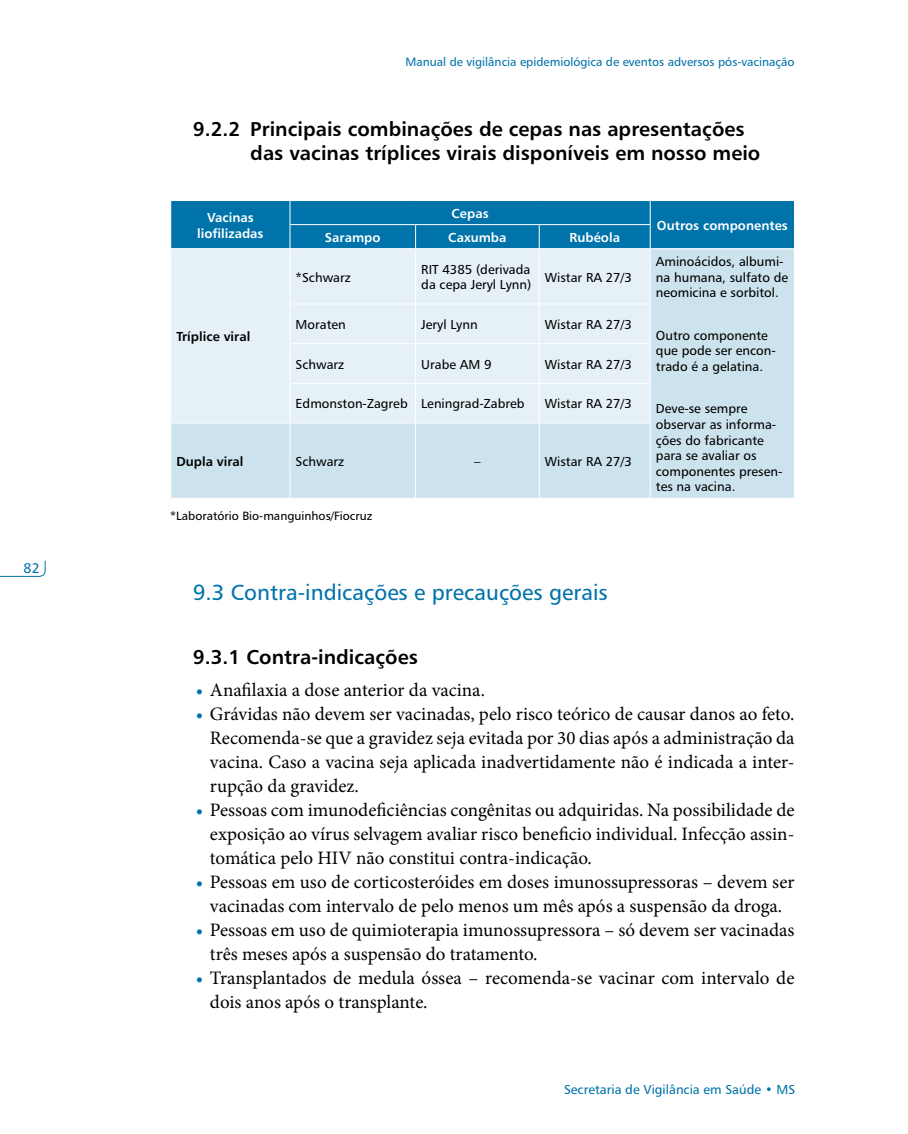
<style>
.page{position:relative;width:908px;height:1134px;background:#fff}
.page>*{position:absolute;margin:0;border:0;box-sizing:border-box;transform-origin:0 0}
.t1{font:22px "Humanist 777 BT Roman B";color:#0073aa}
.t2{font:20px/24px "Humanist 777 BT Bold B";color:#000}
.t3{font:19px/24px "Minion Pro";color:#000;text-align:justify}
.t4{font:14px "Humanist 777 BT Roman B";color:#0073aa}
.t5{font:13px/15.6px "Humanist 777 BT Roman B";color:#000}
.t6{font:13px/15.6px "Humanist 777 BT Bold B";color:#fff;text-align:center}
.t7{font:13px "Humanist 777 BT Roman B";color:#0073aa}
.t8{font:13px "Humanist 777 BT Bold B";color:#000}
.t9{font:12px "Humanist 777 BT Roman B";color:#0073aa}
.t10{font:12px "Humanist 777 BT Roman B";color:#000}
.s1{color:#0073aa}
</style>
<div class="page">
<svg style="left:0;top:560px;width:46px;height:17px"></svg>
<svg style="left:171px;top:249px;width:622px;height:249px;background:#daeaf2"></svg>
<div style="left:170px;top:201px;width:624px;height:47px;background:#0073aa"></div>
<hr style="left:289px;top:249px;width:1px;height:54px;background:#fff">
<hr style="left:415px;top:249px;width:1px;height:54px;background:#fff">
<hr style="left:538px;top:249px;width:1px;height:54px;background:#fff">
<hr style="left:649px;top:249px;width:1px;height:54px;background:#fff">
<hr style="left:289px;top:303px;width:126px;height:1px;background:#fff">
<hr style="left:289px;top:304px;width:1px;height:39px;background:#fff">
<hr style="left:415px;top:303px;width:124px;height:1px;background:#fff">
<hr style="left:415px;top:304px;width:1px;height:39px;background:#fff">
<hr style="left:539px;top:303px;width:111px;height:1px;background:#fff">
<hr style="left:538px;top:304px;width:1px;height:39px;background:#fff">
<hr style="left:649px;top:304px;width:1px;height:39px;background:#fff">
<hr style="left:289px;top:343px;width:126px;height:1px;background:#fff">
<hr style="left:289px;top:344px;width:1px;height:39px;background:#fff">
<hr style="left:415px;top:343px;width:124px;height:1px;background:#fff">
<hr style="left:415px;top:344px;width:1px;height:39px;background:#fff">
<hr style="left:539px;top:343px;width:111px;height:1px;background:#fff">
<hr style="left:538px;top:344px;width:1px;height:39px;background:#fff">
<hr style="left:649px;top:344px;width:1px;height:39px;background:#fff">
<hr style="left:289px;top:383px;width:126px;height:1px;background:#fff">
<hr style="left:289px;top:384px;width:1px;height:38px;background:#fff">
<hr style="left:415px;top:383px;width:124px;height:1px;background:#fff">
<hr style="left:415px;top:384px;width:1px;height:38px;background:#fff">
<hr style="left:539px;top:383px;width:111px;height:1px;background:#fff">
<hr style="left:538px;top:384px;width:1px;height:38px;background:#fff">
<hr style="left:649px;top:384px;width:1px;height:38px;background:#fff">
<hr style="left:170px;top:422px;width:120px;height:1px;background:#fff">
<hr style="left:290px;top:422px;width:125px;height:1px;background:#fff">
<hr style="left:289px;top:423px;width:1px;height:75px;background:#fff">
<hr style="left:415px;top:422px;width:124px;height:1px;background:#fff">
<hr style="left:415px;top:423px;width:1px;height:75px;background:#fff">
<hr style="left:539px;top:422px;width:111px;height:1px;background:#fff">
<hr style="left:538px;top:423px;width:1px;height:75px;background:#fff">
<hr style="left:649px;top:423px;width:1px;height:75px;background:#fff">
<p class="t4" style="left:24px;top:559px;width:18px">82</p>
<p class="t9" style="left:405px;top:55px;width:390px">Manual de vigilância epidemiológica de eventos adversos pós-vacinação</p>
<p class="t2" style="left:250px;top:117px;width:511px;text-indent:-57px">9.2.2 Principais combinações de cepas nas apresentações das vacinas tríplices virais disponíveis em nosso meio</p>
<p class="t6" style="left:197px;top:209px;width:68px">Vacinas liofilizadas</p>
<p class="t6" style="left:451px;top:205px;width:39px">Cepas</p>
<p class="t6" style="left:325px;top:229px;width:57px">Sarampo</p>
<p class="t6" style="left:448px;top:229px;width:60px">Caxumba</p>
<p class="t6" style="left:569px;top:229px;width:52px">Rubéola</p>
<p class="t8" style="left:176px;top:328px;width:75px">Tríplice viral</p>
<p class="t5" style="left:295px;top:269px;width:57px">*Schwarz</p>
<p class="t5" style="left:421px;top:261px;width:112px">RIT 4385 (derivada da cepa Jeryl Lynn)</p>
<p class="t5" style="left:544px;top:269px;width:88px">Wistar RA 27/3</p>
<p class="t5" style="left:295px;top:316px;width:52px">Moraten</p>
<p class="t5" style="left:421px;top:316px;width:58px">Jeryl Lynn</p>
<p class="t5" style="left:544px;top:316px;width:88px">Wistar RA 27/3</p>
<p class="t5" style="left:295px;top:356px;width:50px">Schwarz</p>
<p class="t5" style="left:421px;top:356px;width:70px">Urabe AM 9</p>
<p class="t5" style="left:544px;top:356px;width:88px">Wistar RA 27/3</p>
<p class="t5" style="left:295px;top:396px;width:230px">Edmonston-Zagreb Leningrad-Zabreb</p>
<p class="t5" style="left:544px;top:396px;width:88px">Wistar RA 27/3</p>
<p class="t8" style="left:176px;top:453px;width:69px">Dupla viral</p>
<p class="t5" style="left:295px;top:453px;width:50px">Schwarz</p>
<p class="t5" style="left:474px;top:453px;width:8px">–</p>
<p class="t5" style="left:544px;top:453px;width:88px">Wistar RA 27/3</p>
<p class="t10" style="left:170px;top:508px;width:204px">*Laboratório Bio-manguinhos/Fiocruz</p>
<p class="t1" style="left:193px;top:579px;width:416px">9.3 Contra-indicações e precauções gerais</p>
<p class="t6" style="left:656px;top:217px;width:132px">Outros componentes</p>
<p class="t5" style="left:655px;top:253px;width:134px">Aminoácidos, albumi&shy;na humana, sulfato de neomicina e sorbitol.</p>
<p class="t5" style="left:655px;top:327px;width:121px">Outro componente que pode ser encon&shy;trado é a gelatina.</p>
<p class="t5" style="left:655px;top:401px;width:128px">Deve-se sempre observar as informa&shy;ções do fabricante para se avaliar os componentes presen&shy;tes na vacina.</p>
<p class="t2" style="left:193px;top:645px;width:226px">9.3.1 Contra-indicações</p>
<p class="t3" style="left:196px;top:678px;width:290px"><span class="s1">•</span> Anafilaxia a dose anterior da vacina.</p>
<p class="t3" style="left:210px;top:702px;width:585px;text-indent:-14px"><span class="s1">•</span> Grávidas não devem ser vacinadas, pelo risco teórico de causar danos ao feto.<br>Recomenda-se que a gravidez seja evitada por 30 dias após a administração da vacina. Caso a vacina seja aplicada inadvertidamente não é indicada a inter&shy;rupção da gravidez.</p>
<p class="t3" style="left:210px;top:798px;width:585px;text-indent:-14px"><span class="s1">•</span> Pessoas com imunodeficiências congênitas ou adquiridas. Na possibilidade de exposição ao vírus selvagem avaliar risco beneficio individual. Infecção assin&shy;tomática pelo HIV não constitui contra-indicação.</p>
<p class="t3" style="left:196px;top:870px;width:600px;text-align:center"><span class="s1">•</span> Pessoas em uso de corticosteróides em doses imunossupressoras – devem ser vacinadas com intervalo de pelo menos um mês após a suspensão da droga.</p>
<p class="t3" style="left:210px;top:918px;width:585px;text-indent:-14px"><span class="s1">•</span> Pessoas em uso de quimioterapia imunossupressora – só devem ser vacinadas três meses após a suspensão do tratamento.</p>
<p class="t3" style="left:210px;top:966px;width:585px;text-indent:-14px"><span class="s1">•</span> Transplantados de medula óssea – recomenda-se vacinar com intervalo de dois anos após o transplante.</p>
<p class="t7" style="left:564px;top:1082px;width:232px">Secretaria de Vigilância em Saúde • MS</p>
</div>
